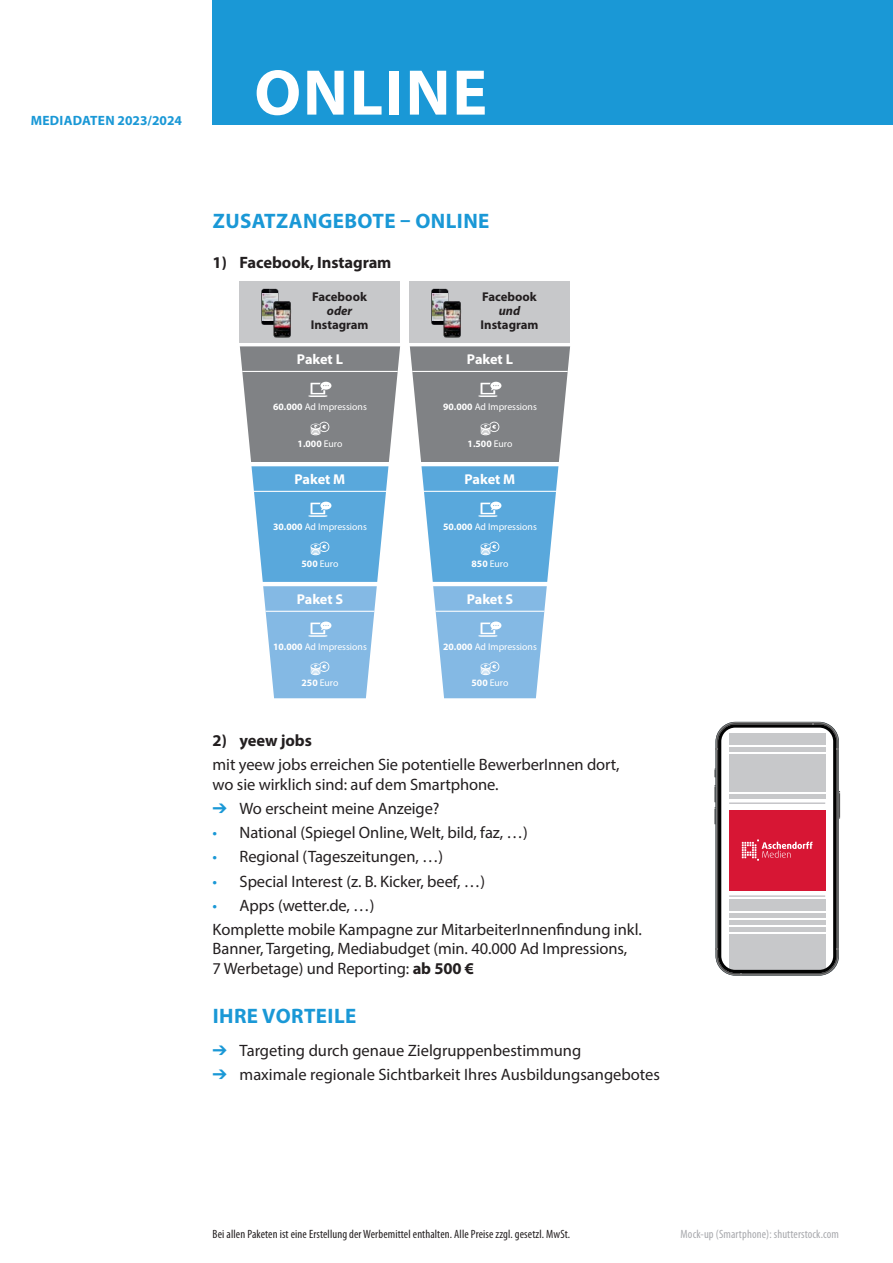
<style>
.page{position:relative;width:893px;height:1263px;background:#fff}
.page>*{position:absolute;margin:0;border:0;box-sizing:border-box;transform-origin:0 0}
.t1{font:700 65.1px "Myriad Pro";letter-spacing:.03em;color:#fff}
.t2{font:700 21px "Myriad Pro";letter-spacing:.02em;color:#1a98d6}
.t3{font:16.5px/19.8px "Myriad Pro";letter-spacing:-.005em;color:#231f20}
.t4{font:700 16.5px "Myriad Pro";letter-spacing:-.005em;color:#231f20}
.t5{font:700 14.25px "Myriad Pro";letter-spacing:-.005em;color:#fff}
.t6{font:700 13.5px "Myriad Pro";letter-spacing:.005em;color:#1a98d6}
.t7{font:700 12.75px "Myriad Pro";color:#231f20}
.t8{font:italic 700 12.75px "Myriad Pro";color:#231f20}
.t9{font:condensed 12px "Myriad Pro";letter-spacing:.01em;color:#231f20}
.t10{font:condensed 12px "Myriad Pro";letter-spacing:.01em;color:#a8a9ad}
.t11{font:9.75px "Myriad Pro";color:#fff}
.t12{font:700 9.75px "Myriad Pro";color:#fff}
.s1{font-weight:700}
.s2{font-weight:400}
.s3{color:#1a98d6}
</style>
<div class="page">
<div style="left:213px;top:0;width:680px;height:125px;background:#1a98d6"></div>
<div style="left:240px;top:346px;width:160px;height:116px;background:#808285"></div>
<hr style="left:240px;top:371px;width:160px;height:1px;background:#fff">
<svg style="left:251px;top:466px;width:138px;height:116px;background:#69b0df"></svg>
<hr style="left:240px;top:491px;width:160px;height:1px;background:#fff">
<svg style="left:263px;top:586px;width:114px;height:112px;background:#91c0e6"></svg>
<hr style="left:240px;top:611px;width:160px;height:1px;background:#fff">
<svg style="left:308px;top:382px;width:23px;height:15px"></svg>
<svg style="left:311px;top:422px;width:18px;height:13px"></svg>
<svg style="left:308px;top:502px;width:23px;height:15px"></svg>
<svg style="left:311px;top:542px;width:18px;height:13px"></svg>
<svg style="left:308px;top:621px;width:23px;height:16px"></svg>
<svg style="left:311px;top:661px;width:18px;height:14px"></svg>
<div style="left:240px;top:281px;width:160px;height:62px;background:#c7c8ca"></div>
<svg style="left:261px;top:289px;width:18px;height:36px"></svg>
<img style="left:272px;top:301px;width:20px;height:37px">
<div style="left:410px;top:346px;width:160px;height:116px;background:#808285"></div>
<hr style="left:410px;top:371px;width:160px;height:1px;background:#fff">
<svg style="left:421px;top:466px;width:138px;height:116px;background:#69b0df"></svg>
<hr style="left:410px;top:491px;width:160px;height:1px;background:#fff">
<svg style="left:433px;top:586px;width:114px;height:112px;background:#91c0e6"></svg>
<hr style="left:410px;top:611px;width:160px;height:1px;background:#fff">
<svg style="left:478px;top:382px;width:23px;height:15px"></svg>
<svg style="left:481px;top:422px;width:18px;height:13px"></svg>
<svg style="left:478px;top:502px;width:23px;height:15px"></svg>
<svg style="left:481px;top:541px;width:18px;height:14px"></svg>
<svg style="left:478px;top:621px;width:23px;height:16px"></svg>
<svg style="left:481px;top:661px;width:18px;height:14px"></svg>
<div style="left:410px;top:281px;width:160px;height:62px;background:#c7c8ca"></div>
<svg style="left:431px;top:289px;width:18px;height:36px"></svg>
<img style="left:442px;top:301px;width:20px;height:37px">
<svg style="left:714px;top:722px;width:126px;height:254px"></svg>
<p class="t6" style="left:31px;top:111px;width:153px">MEDIADATEN 2023/2024</p>
<h1 class="t1" style="left:254px;top:50px;width:234px">ONLINE</h1>
<p class="t2" style="left:213px;top:208px;width:278px">ZUSATZANGEBOTE – ONLINE</p>
<p class="t4" style="left:213px;top:252px;width:180px">1) Facebook, Instagram</p>
<p class="t7" style="left:312px;top:288px;width:56px">Facebook</p>
<p class="t8" style="left:327px;top:303px;width:27px">oder</p>
<p class="t7" style="left:311px;top:317px;width:59px">Instagram</p>
<p class="t5" style="left:297px;top:350px;width:47px">Paket L</p>
<p class="t11" style="left:273px;top:400px;width:95px"><span class="s1">60.000</span> Ad Impressions</p>
<p class="t12" style="left:298px;top:437px;width:46px">1.000 <span class="s2">Euro</span></p>
<p class="t5" style="left:295px;top:470px;width:52px">Paket M</p>
<p class="t11" style="left:273px;top:520px;width:95px"><span class="s1">30.000</span> Ad Impressions</p>
<p class="t11" style="left:302px;top:557px;width:38px"><span class="s1">500</span> Euro</p>
<p class="t5" style="left:297px;top:590px;width:48px">Paket S</p>
<p class="t11" style="left:273px;top:640px;width:95px"><span class="s1">10.000</span> Ad Impressions</p>
<p class="t11" style="left:302px;top:677px;width:38px"><span class="s1">250</span> Euro</p>
<p class="t7" style="left:482px;top:288px;width:56px">Facebook</p>
<p class="t8" style="left:499px;top:303px;width:23px">und</p>
<p class="t7" style="left:481px;top:317px;width:59px">Instagram</p>
<p class="t5" style="left:467px;top:350px;width:47px">Paket L</p>
<p class="t11" style="left:443px;top:400px;width:95px"><span class="s1">90.000</span> Ad Impressions</p>
<p class="t12" style="left:468px;top:437px;width:46px">1.500 <span class="s2">Euro</span></p>
<p class="t5" style="left:465px;top:470px;width:52px">Paket M</p>
<p class="t11" style="left:443px;top:520px;width:95px"><span class="s1">50.000</span> Ad Impressions</p>
<p class="t11" style="left:472px;top:557px;width:38px"><span class="s1">850</span> Euro</p>
<p class="t5" style="left:467px;top:590px;width:48px">Paket S</p>
<p class="t11" style="left:443px;top:640px;width:95px"><span class="s1">20.000</span> Ad Impressions</p>
<p class="t11" style="left:472px;top:677px;width:38px"><span class="s1">500</span> Euro</p>
<p class="t4" style="left:213px;top:730px;width:101px">2) yeew jobs</p>
<p class="t3" style="left:213px;top:755px;width:409px">mit yeew jobs erreichen Sie potentielle BewerberInnen dort, wo sie wirklich sind: auf dem Smartphone.</p>
<p class="t3" style="left:213px;top:799px;width:229px"><span class="s3">➔</span> Wo erscheint meine Anzeige?</p>
<p class="t3" style="left:213px;top:823px;width:317px"><span class="s3">•</span> National (Spiegel Online, Welt, bild, faz, …)</p>
<p class="t3" style="left:213px;top:847px;width:232px"><span class="s3">•</span> Regional (Tageszeitungen, …)</p>
<p class="t3" style="left:213px;top:871px;width:274px"><span class="s3">•</span> Special Interest (z. B. Kicker, beef, …)</p>
<p class="t3" style="left:213px;top:893px;width:431px;line-height:24px"><span class="s3">•</span> Apps (wetter.de, …)<br>Komplette mobile Kampagne zur MitarbeiterInnenfindung inkl.</p>
<p class="t3" style="left:213px;top:939px;width:416px">Banner, Targeting, Mediabudget (min. 40.000 Ad Impressions,<br>7 Werbetage) und Reporting: <span class="s1">ab 500 €</span></p>
<p class="t2" style="left:213px;top:1003px;width:145px">IHRE VORTEILE</p>
<p class="t3" style="left:213px;top:1040px;width:370px"><span class="s3">➔</span> Targeting durch genaue Zielgruppenbestimmung</p>
<p class="t3" style="left:213px;top:1064px;width:449px"><span class="s3">➔</span> maximale regionale Sichtbarkeit Ihres Ausbildungsangebotes</p>
<p class="t9" style="left:213px;top:1227px;width:359px">Bei allen Paketen ist eine Erstellung der Werbemittel enthalten. Alle Preise zzgl. gesetzl. MwSt.</p>
<p class="t10" style="left:681px;top:1227px;width:160px">Mock-up (Smartphone): shutterstock.com</p>
</div>
